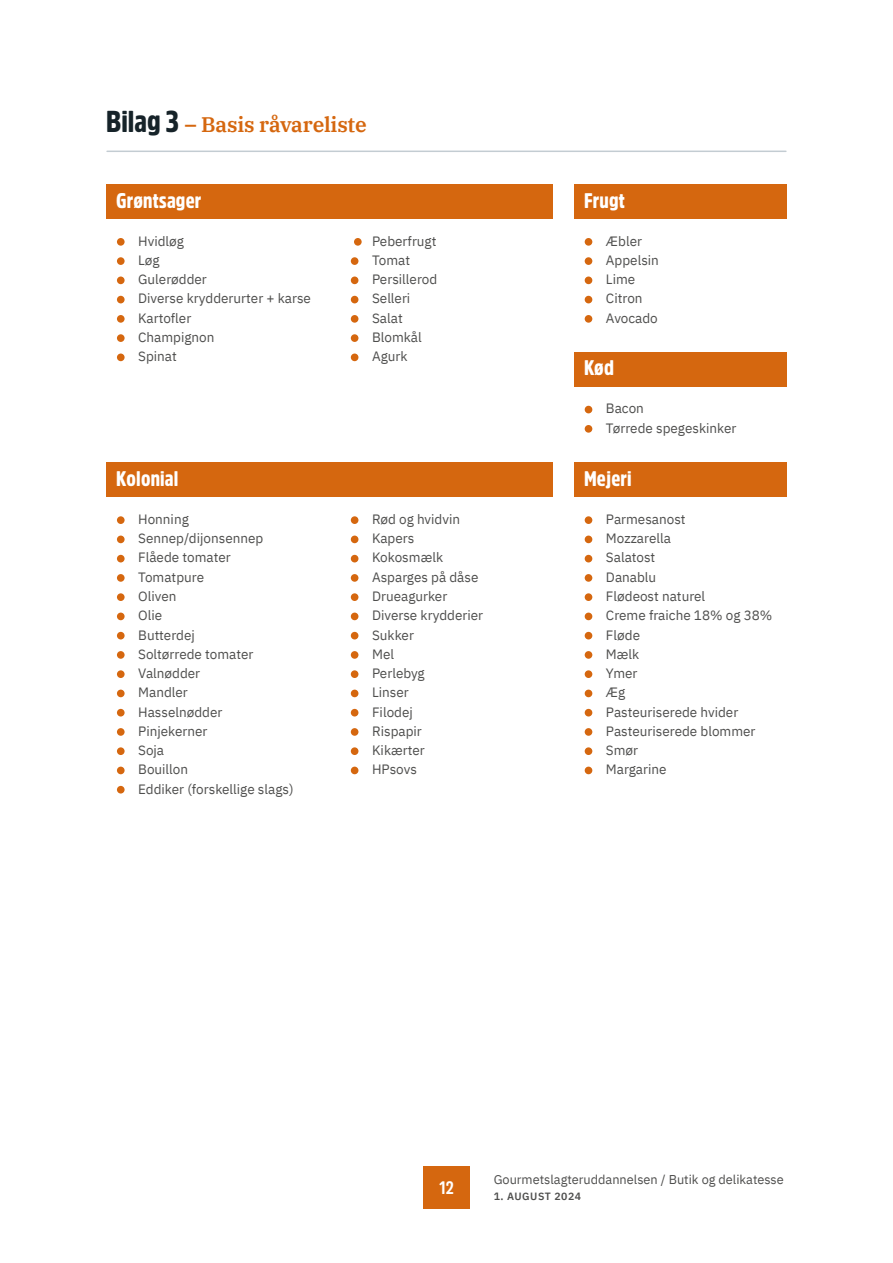
<style>
.page{position:relative;width:893px;height:1263px;background:#fff}
.page>*{position:absolute;margin:0;border:0;box-sizing:border-box;transform-origin:0 0}
.t1{font:900 21px "Amsi Pro Cond";letter-spacing:.01em;color:#fff}
.t2{font:600 21px "IBM Plex Serif";letter-spacing:-.01em;color:#d5670f}
.t3{font:700 18px "Amsi Pro Cond";color:#fff}
.t4{font:13.5px/19.2px "IBM Plex Sans";color:#4e4e4d}
.t5{font:12.75px "IBM Plex Sans";color:#4e4e4d}
.t6{font:600 10.5px "IBM Plex Sans";letter-spacing:.05em;color:#4e4e4d}
.s1{font-family:"Amsi Pro Cond";font-weight:900;font-size:30px;color:#162329}
</style>
<div class="page">
<div style="left:423px;top:1166px;width:47px;height:43px;background:#d5670f"></div>
<hr style="left:107px;top:151px;width:679px;height:1px;background:#c3ccd2">
<div style="left:574px;top:185px;width:213px;height:34px;background:#d5670f"></div>
<div style="left:585px;top:238px;width:7px;height:8px;background:#d5670f;border-radius:50%"></div>
<div style="left:585px;top:257px;width:7px;height:8px;background:#d5670f;border-radius:50%"></div>
<div style="left:585px;top:276px;width:7px;height:8px;background:#d5670f;border-radius:50%"></div>
<div style="left:585px;top:296px;width:7px;height:7px;background:#d5670f;border-radius:50%"></div>
<div style="left:585px;top:315px;width:7px;height:8px;background:#d5670f;border-radius:50%"></div>
<div style="left:574px;top:352px;width:213px;height:34px;background:#d5670f"></div>
<div style="left:585px;top:406px;width:7px;height:7px;background:#d5670f;border-radius:50%"></div>
<div style="left:585px;top:425px;width:7px;height:8px;background:#d5670f;border-radius:50%"></div>
<div style="left:574px;top:463px;width:213px;height:34px;background:#d5670f"></div>
<div style="left:585px;top:516px;width:7px;height:8px;background:#d5670f;border-radius:50%"></div>
<div style="left:585px;top:536px;width:7px;height:7px;background:#d5670f;border-radius:50%"></div>
<div style="left:585px;top:555px;width:7px;height:7px;background:#d5670f;border-radius:50%"></div>
<div style="left:585px;top:574px;width:7px;height:8px;background:#d5670f;border-radius:50%"></div>
<div style="left:585px;top:593px;width:7px;height:8px;background:#d5670f;border-radius:50%"></div>
<div style="left:585px;top:613px;width:7px;height:7px;background:#d5670f;border-radius:50%"></div>
<div style="left:585px;top:632px;width:7px;height:7px;background:#d5670f;border-radius:50%"></div>
<div style="left:585px;top:651px;width:7px;height:8px;background:#d5670f;border-radius:50%"></div>
<div style="left:585px;top:670px;width:7px;height:8px;background:#d5670f;border-radius:50%"></div>
<div style="left:585px;top:690px;width:7px;height:7px;background:#d5670f;border-radius:50%"></div>
<div style="left:585px;top:709px;width:7px;height:7px;background:#d5670f;border-radius:50%"></div>
<div style="left:585px;top:728px;width:7px;height:8px;background:#d5670f;border-radius:50%"></div>
<div style="left:585px;top:747px;width:7px;height:8px;background:#d5670f;border-radius:50%"></div>
<div style="left:585px;top:767px;width:7px;height:7px;background:#d5670f;border-radius:50%"></div>
<div style="left:106px;top:463px;width:447px;height:34px;background:#d5670f"></div>
<div style="left:117px;top:516px;width:8px;height:8px;background:#d5670f;border-radius:50%"></div>
<div style="left:117px;top:536px;width:8px;height:7px;background:#d5670f;border-radius:50%"></div>
<div style="left:117px;top:555px;width:8px;height:7px;background:#d5670f;border-radius:50%"></div>
<div style="left:117px;top:574px;width:8px;height:8px;background:#d5670f;border-radius:50%"></div>
<div style="left:117px;top:593px;width:8px;height:8px;background:#d5670f;border-radius:50%"></div>
<div style="left:117px;top:613px;width:8px;height:7px;background:#d5670f;border-radius:50%"></div>
<div style="left:117px;top:632px;width:8px;height:7px;background:#d5670f;border-radius:50%"></div>
<div style="left:117px;top:651px;width:8px;height:8px;background:#d5670f;border-radius:50%"></div>
<div style="left:117px;top:670px;width:8px;height:8px;background:#d5670f;border-radius:50%"></div>
<div style="left:117px;top:690px;width:8px;height:7px;background:#d5670f;border-radius:50%"></div>
<div style="left:117px;top:709px;width:8px;height:7px;background:#d5670f;border-radius:50%"></div>
<div style="left:117px;top:728px;width:8px;height:8px;background:#d5670f;border-radius:50%"></div>
<div style="left:117px;top:747px;width:8px;height:8px;background:#d5670f;border-radius:50%"></div>
<div style="left:117px;top:767px;width:8px;height:7px;background:#d5670f;border-radius:50%"></div>
<div style="left:117px;top:786px;width:8px;height:7px;background:#d5670f;border-radius:50%"></div>
<div style="left:351px;top:516px;width:7px;height:8px;background:#d5670f;border-radius:50%"></div>
<div style="left:351px;top:536px;width:7px;height:7px;background:#d5670f;border-radius:50%"></div>
<div style="left:351px;top:555px;width:7px;height:7px;background:#d5670f;border-radius:50%"></div>
<div style="left:351px;top:574px;width:7px;height:8px;background:#d5670f;border-radius:50%"></div>
<div style="left:351px;top:593px;width:7px;height:8px;background:#d5670f;border-radius:50%"></div>
<div style="left:351px;top:613px;width:7px;height:7px;background:#d5670f;border-radius:50%"></div>
<div style="left:351px;top:632px;width:7px;height:7px;background:#d5670f;border-radius:50%"></div>
<div style="left:351px;top:651px;width:7px;height:8px;background:#d5670f;border-radius:50%"></div>
<div style="left:351px;top:670px;width:7px;height:8px;background:#d5670f;border-radius:50%"></div>
<div style="left:351px;top:690px;width:7px;height:7px;background:#d5670f;border-radius:50%"></div>
<div style="left:351px;top:709px;width:7px;height:7px;background:#d5670f;border-radius:50%"></div>
<div style="left:351px;top:728px;width:7px;height:8px;background:#d5670f;border-radius:50%"></div>
<div style="left:351px;top:747px;width:7px;height:8px;background:#d5670f;border-radius:50%"></div>
<div style="left:351px;top:767px;width:7px;height:7px;background:#d5670f;border-radius:50%"></div>
<div style="left:106px;top:185px;width:447px;height:34px;background:#d5670f"></div>
<div style="left:117px;top:238px;width:8px;height:8px;background:#d5670f;border-radius:50%"></div>
<div style="left:117px;top:257px;width:8px;height:8px;background:#d5670f;border-radius:50%"></div>
<div style="left:117px;top:276px;width:8px;height:8px;background:#d5670f;border-radius:50%"></div>
<div style="left:117px;top:296px;width:8px;height:7px;background:#d5670f;border-radius:50%"></div>
<div style="left:117px;top:315px;width:8px;height:8px;background:#d5670f;border-radius:50%"></div>
<div style="left:117px;top:334px;width:8px;height:8px;background:#d5670f;border-radius:50%"></div>
<div style="left:117px;top:353px;width:8px;height:8px;background:#d5670f;border-radius:50%"></div>
<div style="left:354px;top:238px;width:8px;height:8px;background:#d5670f;border-radius:50%"></div>
<div style="left:351px;top:257px;width:7px;height:8px;background:#d5670f;border-radius:50%"></div>
<div style="left:351px;top:276px;width:7px;height:8px;background:#d5670f;border-radius:50%"></div>
<div style="left:351px;top:296px;width:7px;height:7px;background:#d5670f;border-radius:50%"></div>
<div style="left:351px;top:315px;width:7px;height:8px;background:#d5670f;border-radius:50%"></div>
<div style="left:351px;top:334px;width:7px;height:8px;background:#d5670f;border-radius:50%"></div>
<div style="left:351px;top:353px;width:7px;height:8px;background:#d5670f;border-radius:50%"></div>
<h1 class="t2" style="left:106px;top:108px;width:262px"><span class="s1">Bilag 3</span> – Basis råvareliste</h1>
<h1 class="t1" style="left:116px;top:186px;width:87px">Grøntsager</h1>
<p class="t4" style="left:138px;top:230px;width:174px">Hvidløg<br>Løg<br>Gulerødder<br>Diverse krydderurter + karse<br>Kartofler<br>Champignon<br>Spinat</p>
<p class="t4" style="left:372px;top:230px;width:67px">Peberfrugt<br>Tomat<br>Persillerod<br>Selleri<br>Salat<br>Blomkål<br>Agurk</p>
<h1 class="t1" style="left:116px;top:464px;width:64px">Kolonial</h1>
<p class="t4" style="left:138px;top:508px;width:157px">Honning<br>Sennep/dijonsennep<br>Flåede tomater<br>Tomatpure<br>Oliven<br>Olie<br>Butterdej<br>Soltørrede tomater<br>Valnødder<br>Mandler<br>Hasselnødder<br>Pinjekerner<br>Soja<br>Bouillon<br>Eddiker (forskellige slags)</p>
<p class="t4" style="left:372px;top:508px;width:113px">Rød og hvidvin<br>Kapers<br>Kokosmælk<br>Asparges på dåse<br>Drueagurker<br>Diverse krydderier<br>Sukker<br>Mel<br>Perlebyg<br>Linser<br>Filodej<br>Rispapir<br>Kikærter<br>HPsovs</p>
<h1 class="t1" style="left:584px;top:186px;width:42px">Frugt</h1>
<p class="t4" style="left:606px;top:230px;width:55px">Æbler<br>Appelsin<br>Lime<br>Citron<br>Avocado</p>
<h1 class="t1" style="left:584px;top:354px;width:31px">Kød</h1>
<p class="t4" style="left:606px;top:398px;width:132px">Bacon<br>Tørrede spegeskinker</p>
<h1 class="t1" style="left:584px;top:464px;width:49px">Mejeri</h1>
<p class="t4" style="left:606px;top:508px;width:168px">Parmesanost<br>Mozzarella<br>Salatost<br>Danablu<br>Flødeost naturel<br>Creme fraiche 18% og 38%<br>Fløde<br>Mælk<br>Ymer<br>Æg<br>Pasteuriserede hvider<br>Pasteuriserede blommer<br>Smør<br>Margarine</p>
<h2 class="t3" style="left:439px;top:1175px;width:16px">12</h2>
<p class="t5" style="left:494px;top:1170px;width:292px">Gourmetslagteruddannelsen / Butik og delikatesse</p>
<p class="t6" style="left:494px;top:1188px;width:89px">1. AUGUST 2024</p>
</div>
